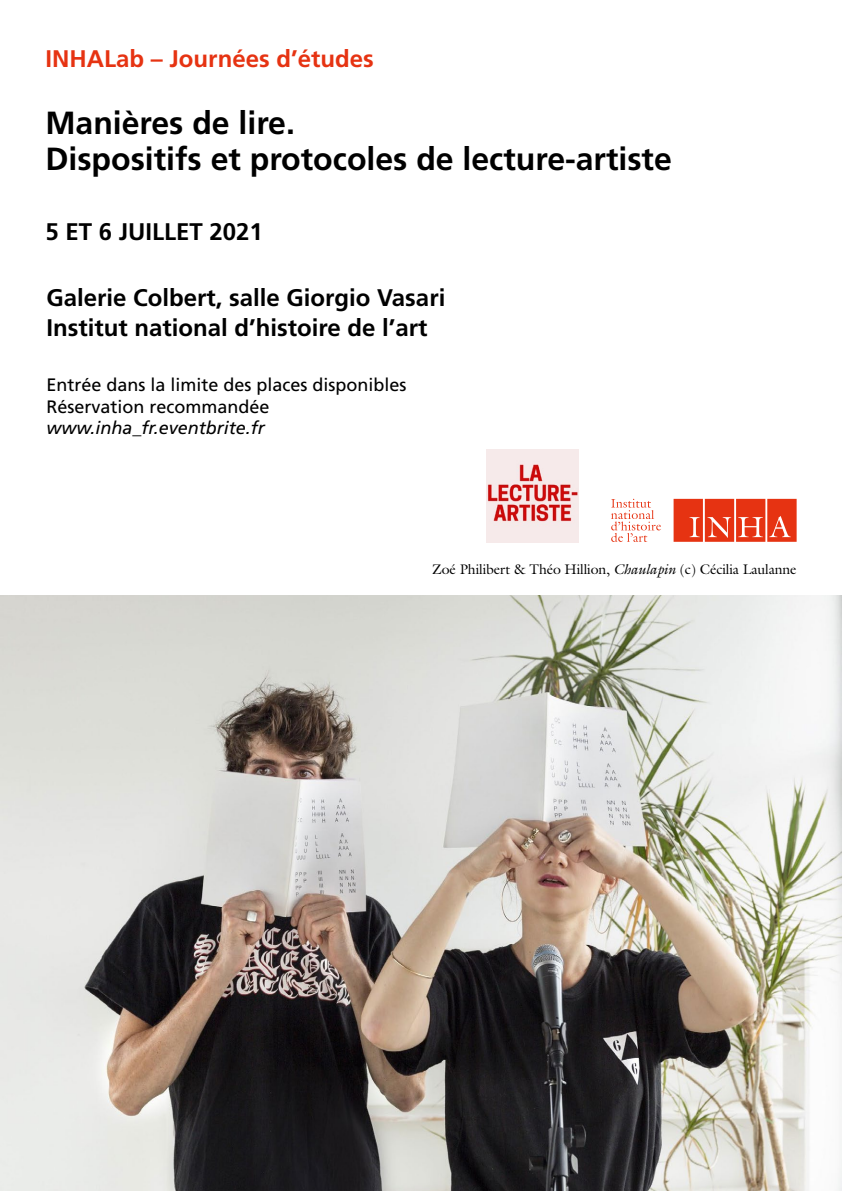
<style>
.page{position:relative;width:842px;height:1191px;background:#fff}
.page>*{position:absolute;margin:0;border:0;box-sizing:border-box;transform-origin:0 0}
.t1{font:700 32px/36px "Frutiger LT Std";color:#000}
.t2{font:700 24px/30px "Frutiger LT Std";color:#000}
.t3{font:700 24px "Frutiger LT Std";color:#e63312}
.t4{font:18px/21.6px "Frutiger LT Std";color:#000}
.t5{font:italic 18px "Frutiger LT Std";color:#000}
.t6{font:14px "Galliard Std";letter-spacing:-.01em;color:#000}
.s1{font-style:italic}
</style>
<div class="page">
<img style="left:0;top:595px;width:842px;height:596px">
<svg style="left:611px;top:499px;width:50px;height:43px"></svg>
<svg style="left:674px;top:499px;width:123px;height:43px;background:#e94f32"></svg>
<img style="left:486px;top:450px;width:92px;height:92px">
<p class="t3" style="left:45px;top:45px;width:330px">INHALab – Journées d’études</p>
<h1 class="t1" style="left:45px;top:105px;width:628px">Manières de lire.<br>Dispositifs et protocoles de lecture-artiste</h1>
<p class="t2" style="left:45px;top:217px;width:219px">5 ET 6 JUILLET 2021</p>
<p class="t2" style="left:46px;top:282px;width:400px">Galerie Colbert, salle Giorgio Vasari<br>Institut national d’histoire de l’art</p>
<p class="t4" style="left:46px;top:374px;width:362px">Entrée dans la limite des places disponibles<br>Réservation recommandée</p>
<p class="t5" style="left:46px;top:417px;width:220px">www.inha_fr.eventbrite.fr</p>
<p class="t6" style="left:432px;top:560px;width:366px">Zoé Philibert &amp; Théo Hillion, <span class="s1">Chaulapin</span> (c) Cécilia Laulanne</p>
</div>
